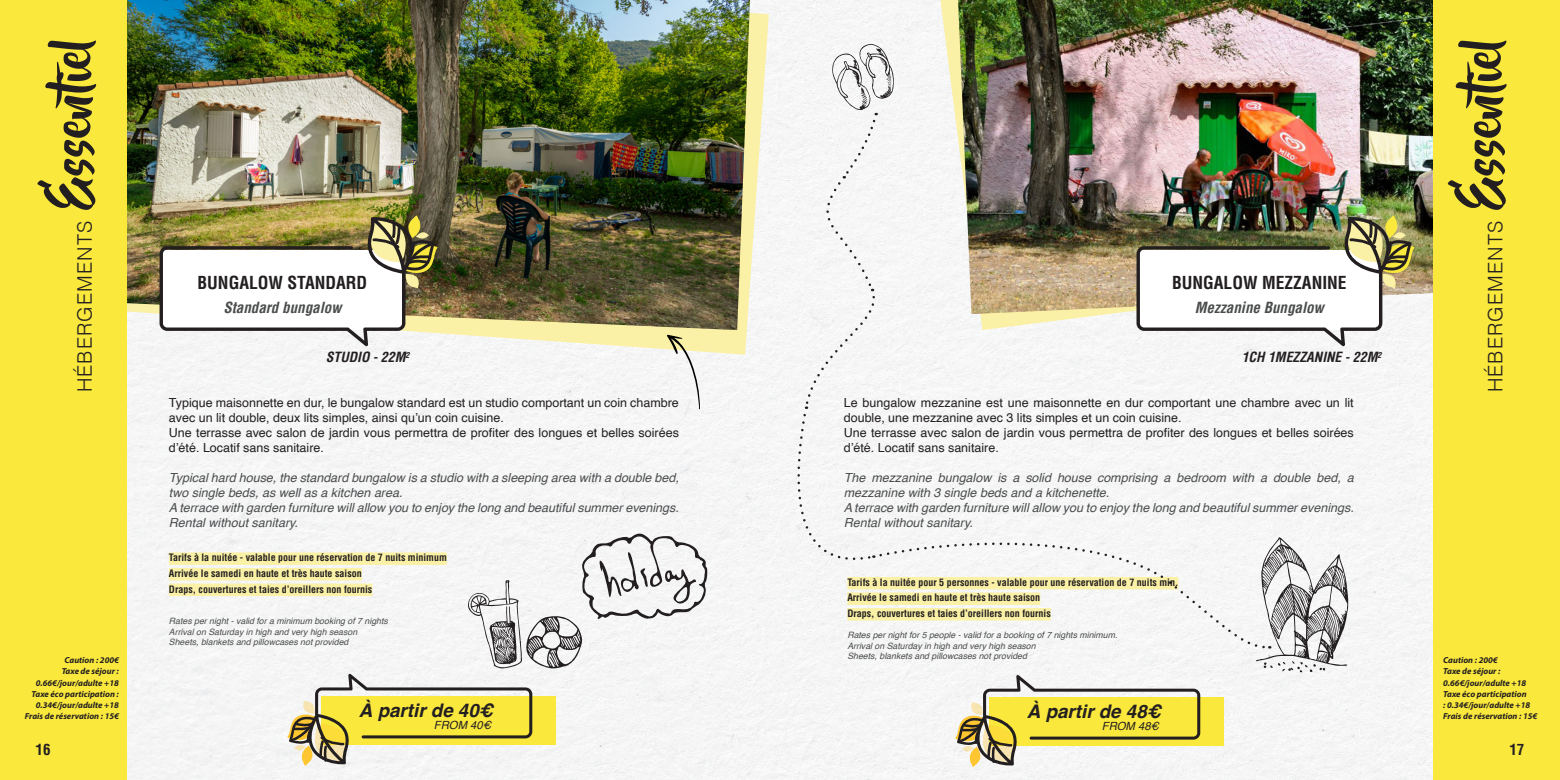
<style>
.page{position:relative;width:1560px;height:780px;background:#fff}
.page>*{position:absolute;margin:0;border:0;box-sizing:border-box;transform-origin:0 0}
.t1{font:50px "Beyond The Mountains";color:#231f20}
.t2{font:300 20px "Helvetica";letter-spacing:.05em;color:#231f20}
.t3{font:italic 700 18.75px "Helvetica";color:#231f20}
.t4{font:700 condensed 17.5px "Helvetica";color:#231f20}
.t5{font:italic 700 condensed 15px "Helvetica";color:#4b4c4d}
.t6{font:700 condensed 15px "Helvetica";color:#231f20}
.t7{font:italic 700 condensed 13.75px "Helvetica";color:#231f20}
.texte{font:12.5px/15px "Helvetica";color:#231f20}
.texte-2{font:italic 12.5px/15px "Helvetica";color:#4b4c4d}
.texte-3{font:italic 11.25px "Helvetica";color:#231f20}
.texte_surligné_ESSENTIEL{font:700 condensed 10px "Helvetica";color:#231f20}
.t8{font:italic 8.75px "Helvetica";color:#4b4c4d}
.TEXTE_BULLES{font:italic 700 8.75px/11.2px "Myriad Pro";color:#231f20;text-align:center}
</style>
<div class="page">
<div style="left:126px;top:0;width:1307px;height:780px;background:#f5f5f6"></div>
<svg style="left:126px;top:0;width:642px;height:354px;fill:#f8f3f3"></svg>
<img style="left:126px;top:0;width:624px;height:330px">
<div style="left:0;top:0;width:126px;height:780px;background:#fae83d"></div>
<div style="left:169px;top:552px;width:278px;height:13px;background:#fbf1a6"></div>
<div style="left:169px;top:568px;width:193px;height:12px;background:#fbf1a6"></div>
<div style="left:169px;top:583px;width:203px;height:13px;background:#fbf1a6"></div>
<img style="left:159px;top:215px;width:278px;height:131px">
<svg style="left:666px;top:334px;width:34px;height:75px"></svg>
<img style="left:957px;top:0;width:476px;height:314px">
<div style="left:1433px;top:0;width:126px;height:780px;background:#fae83d"></div>
<img style="left:785px;top:44px;width:629px;height:723px">
<svg style="left:287px;top:532px;width:420px;height:233px"></svg>
<p class="t1" style="left:45px;top:209px;width:171px;rotate:-90deg">Essentiel</p>
<p class="t2" style="left:68px;top:392px;width:173px;rotate:-90deg">HÉBERGEMENTS</p>
<p class="TEXTE_BULLES" style="left:64px;top:654px;width:56px">Caution : 200€</p>
<p class="TEXTE_BULLES" style="left:62px;top:665px;width:59px">Taxe de séjour :</p>
<p class="TEXTE_BULLES" style="left:32px;top:676px;width:89px">0.66€/jour/adulte +18<br>Taxe éco participation :</p>
<p class="TEXTE_BULLES" style="left:25px;top:699px;width:95px;text-align:right">0.34€/jour/adulte +18<br>Frais de réservation : 15€</p>
<p class="t6" style="left:36px;top:739px;width:16px">16</p>
<p class="t4" style="left:197px;top:272px;width:171px">BUNGALOW STANDARD</p>
<p class="t5" style="left:223px;top:297px;width:119px">Standard bungalow</p>
<p class="t7" style="left:326px;top:348px;width:85px">STUDIO - 22M<sup>2</sup></p>
<p class="texte" style="left:169px;top:395px;width:511px">Typique maisonnette en dur, le bungalow standard est un studio comportant un coin chambre avec un lit double, deux lits simples, ainsi qu’un coin cuisine.</p>
<p class="texte" style="left:169px;top:425px;width:511px">Une terrasse avec salon de jardin vous permettra de profiter des longues et belles soirées d’été. Locatif sans sanitaire.</p>
<p class="texte-2" style="left:169px;top:470px;width:511px">Typical hard house, the standard bungalow is a studio with a sleeping area with a double bed, two single beds, as well as a kitchen area.</p>
<p class="texte-2" style="left:169px;top:500px;width:511px">A terrace with garden furniture will allow you to enjoy the long and beautiful summer evenings.</p>
<p class="texte-2" style="left:169px;top:515px;width:131px">Rental without sanitary.</p>
<p class="texte_surligné_ESSENTIEL" style="left:169px;top:551px;width:279px">Tarifs à la nuitée - valable pour une réservation de 7 nuits minimum</p>
<p class="texte_surligné_ESSENTIEL" style="left:169px;top:567px;width:194px">Arrivée le samedi en haute et très haute saison</p>
<p class="texte_surligné_ESSENTIEL" style="left:169px;top:582px;width:205px">Draps, couvertures et taies d’oreillers non fournis</p>
<p class="t8" style="left:169px;top:614px;width:220px">Rates per night - valid for a minimum booking of 7 nights</p>
<p class="t8" style="left:169px;top:625px;width:190px">Arrival on Saturday in high and very high season</p>
<p class="t8" style="left:169px;top:635px;width:181px">Sheets, blankets and pillowcases not provided</p>
<p class="t4" style="left:1171px;top:272px;width:176px">BUNGALOW MEZZANINE</p>
<p class="t5" style="left:1194px;top:297px;width:130px">Mezzanine Bungalow</p>
<p class="t7" style="left:1241px;top:348px;width:141px">1CH 1MEZZANINE - 22M<sup>2</sup></p>
<p class="texte" style="left:843px;top:395px;width:511px">Le bungalow mezzanine est une maisonnette en dur comportant une chambre avec un lit double, une mezzanine avec 3 lits simples et un coin cuisine.</p>
<p class="texte" style="left:843px;top:425px;width:511px">Une terrasse avec salon de jardin vous permettra de profiter des longues et belles soirées d’été. Locatif sans sanitaire.</p>
<p class="texte-2" style="left:843px;top:470px;width:511px">The mezzanine bungalow is a solid house comprising a bedroom with a double bed, a mezzanine with 3 single beds and a kitchenette.</p>
<p class="texte-2" style="left:843px;top:500px;width:511px">A terrace with garden furniture will allow you to enjoy the long and beautiful summer evenings.</p>
<p class="texte-2" style="left:843px;top:515px;width:131px">Rental without sanitary.</p>
<p class="texte_surligné_ESSENTIEL" style="left:847px;top:576px;width:332px">Tarifs à la nuitée pour 5 personnes - valable pour une réservation de 7 nuits min.</p>
<p class="texte_surligné_ESSENTIEL" style="left:847px;top:591px;width:194px">Arrivée le samedi en haute et très haute saison</p>
<p class="texte_surligné_ESSENTIEL" style="left:847px;top:607px;width:205px">Draps, couvertures et taies d’oreillers non fournis</p>
<p class="t8" style="left:847px;top:628px;width:271px">Rates per night for 5 people - valid for a booking of 7 nights minimum.</p>
<p class="t8" style="left:847px;top:639px;width:190px">Arrival on Saturday in high and very high season</p>
<p class="t8" style="left:847px;top:649px;width:181px">Sheets, blankets and pillowcases not provided</p>
<p class="t3" style="left:359px;top:698px;width:135px">À partir de 40€</p>
<p class="t3" style="left:1026px;top:699px;width:135px">À partir de 48€</p>
<p class="texte-3" style="left:434px;top:716px;width:59px">FROM 40€</p>
<p class="texte-3" style="left:1101px;top:717px;width:59px">FROM 48€</p>
<p class="t1" style="left:1455px;top:209px;width:171px;rotate:-90deg">Essentiel</p>
<p class="t2" style="left:1477px;top:392px;width:173px;rotate:-90deg">HÉBERGEMENTS</p>
<p class="TEXTE_BULLES" style="left:1442px;top:654px;width:56px">Caution : 200€</p>
<p class="TEXTE_BULLES" style="left:1442px;top:665px;width:59px">Taxe de séjour :</p>
<p class="TEXTE_BULLES" style="left:1442px;top:676px;width:95px;text-align:left">0.66€/jour/adulte +18<br>Taxe éco participation<br>: 0.34€/jour/adulte +18<br>Frais de réservation : 15€</p>
<p class="t6" style="left:1508px;top:739px;width:16px">17</p>
</div>
